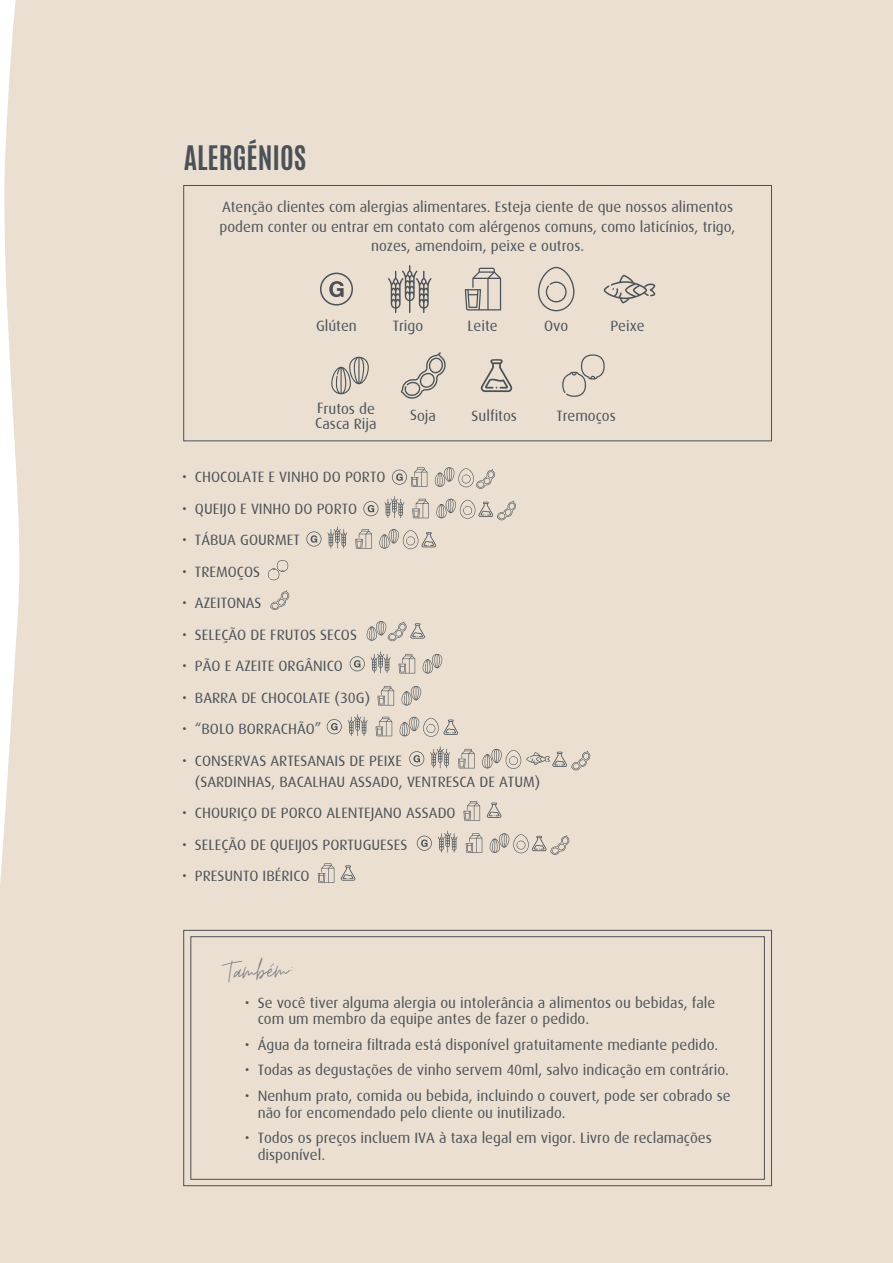
<style>
.page{position:relative;width:893px;height:1263px;background:#eadfd1}
.page>*{position:absolute;margin:0;border:0;box-sizing:border-box;transform-origin:0 0}
.t1{font:33px "Moon Time";color:#7e8387}
.t2{font:700 28.2px "Antonio";color:#4b5157}
.t3{font:15px/16.5px "Dax";color:#4b5157}
</style>
<div class="page">
<svg style="left:562px;top:354px;width:43px;height:43px;background:#d9cfc3"></svg>
<svg style="left:538px;top:267px;width:36px;height:44px;background:#d2c9be"></svg>
<svg style="left:465px;top:268px;width:36px;height:42px;background:#c5beb5"></svg>
<svg style="left:388px;top:265px;width:44px;height:48px;background:#bbb5ad"></svg>
<svg style="left:401px;top:352px;width:45px;height:47px;background:#cfc6bc"></svg>
<svg style="left:331px;top:357px;width:38px;height:37px"></svg>
<svg style="left:604px;top:275px;width:51px;height:28px"></svg>
<svg style="left:481px;top:359px;width:31px;height:33px"></svg>
<svg style="left:320px;top:273px;width:33px;height:33px"></svg>
<div style="left:183px;top:185px;width:589px;height:256px;border:1px solid #4b5157"></div>
<div style="left:183px;top:930px;width:589px;height:256px;border:1px solid #4b5157"></div>
<svg style="left:268px;top:560px;width:20px;height:20px"></svg>
<svg style="left:270px;top:590px;width:19px;height:20px"></svg>
<svg style="left:378px;top:686px;width:16px;height:19px"></svg>
<svg style="left:402px;top:686px;width:19px;height:19px"></svg>
<svg style="left:399px;top:654px;width:16px;height:19px"></svg>
<svg style="left:371px;top:651px;width:20px;height:22px"></svg>
<svg style="left:423px;top:654px;width:19px;height:19px"></svg>
<svg style="left:350px;top:656px;width:15px;height:15px"></svg>
<svg style="left:435px;top:467px;width:60px;height:22px"></svg>
<svg style="left:392px;top:467px;width:35px;height:20px"></svg>
<svg style="left:318px;top:863px;width:16px;height:20px"></svg>
<svg style="left:341px;top:865px;width:14px;height:16px"></svg>
<svg style="left:466px;top:833px;width:16px;height:20px"></svg>
<svg style="left:438px;top:831px;width:20px;height:22px"></svg>
<svg style="left:417px;top:836px;width:15px;height:15px"></svg>
<svg style="left:490px;top:833px;width:79px;height:22px;background:#d2cabf"></svg>
<svg style="left:412px;top:499px;width:17px;height:19px"></svg>
<svg style="left:384px;top:496px;width:20px;height:22px"></svg>
<svg style="left:363px;top:501px;width:15px;height:15px"></svg>
<svg style="left:436px;top:499px;width:80px;height:21px;background:#d1c9be"></svg>
<svg style="left:355px;top:529px;width:17px;height:20px"></svg>
<svg style="left:327px;top:527px;width:20px;height:21px"></svg>
<svg style="left:306px;top:531px;width:15px;height:15px"></svg>
<svg style="left:379px;top:529px;width:57px;height:20px"></svg>
<svg style="left:463px;top:801px;width:17px;height:19px"></svg>
<svg style="left:487px;top:802px;width:14px;height:16px"></svg>
<svg style="left:458px;top:749px;width:17px;height:19px"></svg>
<svg style="left:430px;top:746px;width:20px;height:22px"></svg>
<svg style="left:409px;top:751px;width:15px;height:15px"></svg>
<svg style="left:482px;top:749px;width:108px;height:21px;background:#d3cbbf"></svg>
<svg style="left:376px;top:717px;width:16px;height:19px"></svg>
<svg style="left:348px;top:714px;width:20px;height:22px"></svg>
<svg style="left:327px;top:719px;width:15px;height:15px"></svg>
<svg style="left:400px;top:717px;width:58px;height:20px"></svg>
<svg style="left:367px;top:621px;width:58px;height:20px"></svg>
<div style="left:190px;top:936px;width:575px;height:244px;border:1px solid #4b5157"></div>
<svg style="left:270px;top:963px;width:4px;height:4px"></svg>
<h2 class="t2" style="left:184px;top:137px;width:124px">ALERGÉNIOS</h2>
<p class="t3" style="left:220px;top:197px;width:517px;line-height:19.5px;text-align:center">Atenção clientes com alergias alimentares. Esteja ciente de que nossos alimentos podem conter ou entrar em contato com alérgenos comuns, como laticínios, trigo, nozes, amendoim, peixe e outros.</p>
<p class="t3" style="left:316px;top:318px;width:42px">Glúten</p>
<p class="t3" style="left:393px;top:318px;width:32px">Trigo</p>
<p class="t3" style="left:467px;top:318px;width:32px">Leite</p>
<p class="t3" style="left:544px;top:318px;width:26px">Ovo</p>
<p class="t3" style="left:610px;top:318px;width:36px">Peixe</p>
<p class="t3" style="left:315px;top:401px;width:63px;line-height:15px">Frutos de<br>Casca Rija</p>
<p class="t3" style="left:410px;top:407px;width:27px">Soja</p>
<p class="t3" style="left:472px;top:407px;width:47px">Sulfitos</p>
<p class="t3" style="left:556px;top:407px;width:61px">Tremoços</p>
<p class="t3" style="left:182px;top:469px;width:205px">• CHOCOLATE E VINHO DO PORTO</p>
<p class="t3" style="left:182px;top:500px;width:177px">• QUEIJO E VINHO DO PORTO</p>
<p class="t3" style="left:182px;top:532px;width:119px">• TÁBUA GOURMET</p>
<p class="t3" style="left:182px;top:563px;width:79px">• TREMOÇOS</p>
<p class="t3" style="left:182px;top:595px;width:81px">• AZEITONAS</p>
<p class="t3" style="left:182px;top:626px;width:176px">• SELEÇÃO DE FRUTOS SECOS</p>
<p class="t3" style="left:182px;top:658px;width:162px">• PÃO E AZEITE ORGÂNICO</p>
<p class="t3" style="left:182px;top:689px;width:189px">• BARRA DE CHOCOLATE (30G)</p>
<p class="t3" style="left:182px;top:721px;width:141px">• “BOLO BORRACHÃO”</p>
<p class="t3" style="left:195px;top:750px;width:347px;line-height:21px;text-indent:-13px">• CONSERVAS ARTESANAIS DE PEIXE<br>(SARDINHAS, BACALHAU ASSADO, VENTRESCA DE ATUM)</p>
<p class="t3" style="left:182px;top:805px;width:275px">• CHOURIÇO DE PORCO ALENTEJANO ASSADO</p>
<p class="t3" style="left:182px;top:836px;width:227px">• SELEÇÃO DE QUEIJOS PORTUGUESES</p>
<p class="t3" style="left:182px;top:868px;width:129px">• PRESUNTO IBÉRICO</p>
<h1 class="t1" style="left:224px;top:957px;width:69px;rotate:-3deg">Tambem:</h1>
<p class="t3" style="left:258px;top:995px;width:459px;text-indent:-13px">• Se você tiver alguma alergia ou intolerância a alimentos ou bebidas, fale com um membro da equipe antes de fazer o pedido.</p>
<p class="t3" style="left:245px;top:1037px;width:475px">• Água da torneira filtrada está disponível gratuitamente mediante pedido.</p>
<p class="t3" style="left:245px;top:1062px;width:485px">• Todas as degustações de vinho servem 40ml, salvo indicação em contrário.</p>
<p class="t3" style="left:258px;top:1088px;width:474px;text-indent:-13px">• Nenhum prato, comida ou bebida, incluindo o couvert, pode ser cobrado se não for encomendado pelo cliente ou inutilizado.</p>
<p class="t3" style="left:258px;top:1130px;width:456px;text-indent:-13px">• Todos os preços incluem IVA à taxa legal em vigor. Livro de reclamações disponível.</p>
</div>
